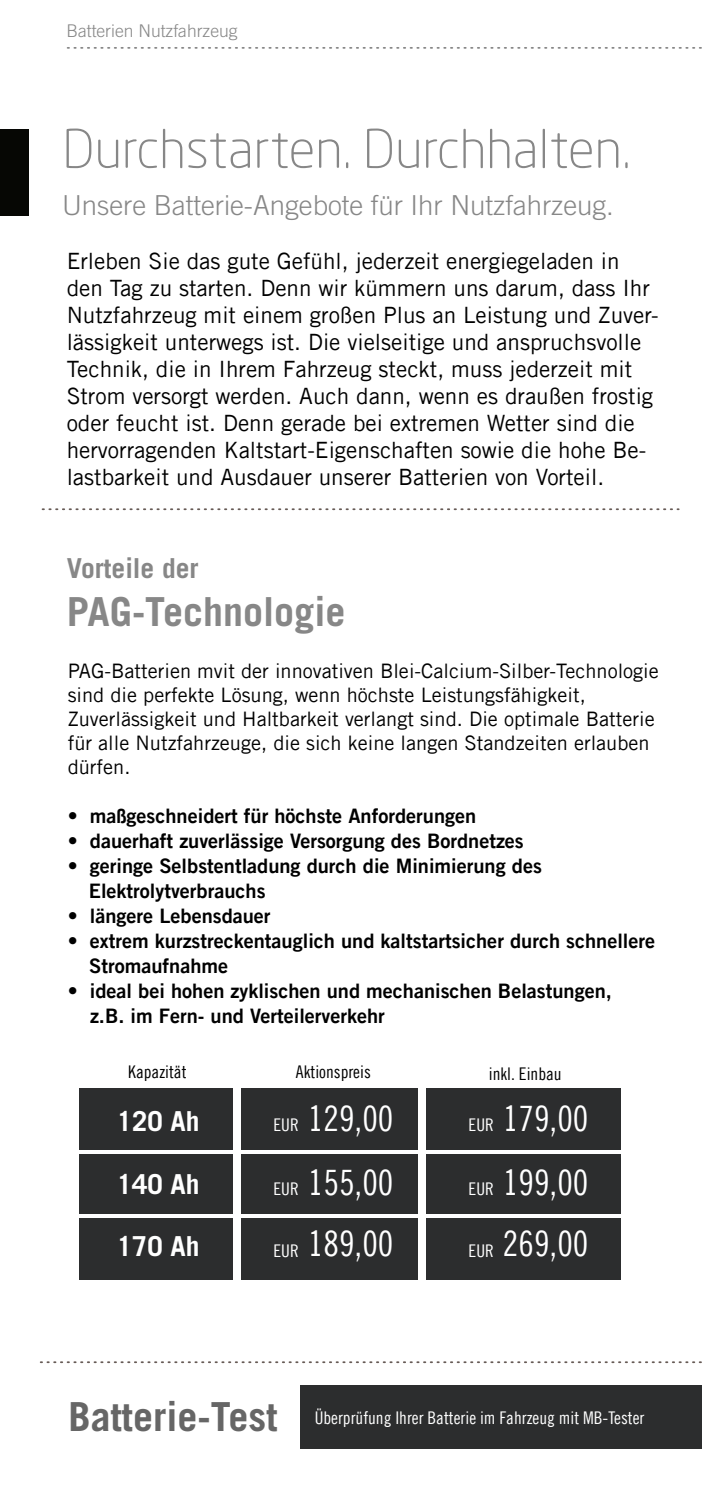
<style>
.page{position:relative;width:702px;height:1489px;background:#fff}
.page>*{position:absolute;margin:0;border:0;box-sizing:border-box;transform-origin:0 0}
.t1{font:300 52.5px "Neo Sans Std";color:#878787}
.t2{font:700 40px "Trade Gothic LT";color:#878787}
.t3{font:700 40px "Trade Gothic LT";color:#666}
.t4{font:35px/62.8px "Trade Gothic LT Cond Eighteen";color:#fff;text-align:justify}
.t5{font:300 27.5px "Trade Gothic LT";color:#878787}
.t6{font:700 27.5px "Trade Gothic LT";color:#fff}
.t7{font:700 27.5px "Trade Gothic LT";color:#878787}
.t8{font:22.5px/27px "Trade Gothic LT Std";color:#000}
.t9{font:20px/25px "Trade Gothic LT Bold Two";color:#000}
.t10{font:20px/24px "Trade Gothic LT Std";color:#000}
.t11{font:17.5px "Trade Gothic LT Cond Eighteen";color:#fff}
.t12{font:17.5px "Trade Gothic LT Cond Eighteen";color:#000}
.t13{font:300 17.5px "Trade Gothic LT";color:#878787}
</style>
<div class="page">
<div style="left:79px;top:1151px;width:541px;height:64px;background:#2c2d2e"></div>
<svg style="left:68px;top:47px;width:633px;height:2px"></svg>
<div style="left:0;top:129px;width:28px;height:86px;background:#060704"></div>
<svg style="left:41px;top:1361px;width:660px;height:1px"></svg>
<div style="left:300px;top:1385px;width:402px;height:63px;background:#2c2d2e"></div>
<div style="left:79px;top:1088px;width:541px;height:63px;background:#2c2d2e"></div>
<div style="left:79px;top:1215px;width:541px;height:64px;background:#2c2d2e"></div>
<div style="left:418px;top:1081px;width:7px;height:199px;background:#fff"></div>
<div style="left:233px;top:1081px;width:7px;height:199px;background:#fff"></div>
<svg style="left:43px;top:508px;width:635px;height:2px"></svg>
<hr style="left:76px;top:1214px;width:550px;height:3px;background:#fff">
<hr style="left:76px;top:1150px;width:550px;height:3px;background:#fff">
<p class="t13" style="left:66px;top:20px;width:173px">Batterien Nutzfahrzeug</p>
<h1 class="t1" style="left:62px;top:117px;width:570px">Durchstarten. Durchhalten.</h1>
<p class="t5" style="left:62px;top:188px;width:553px">Unsere Batterie-Angebote für Ihr Nutzfahrzeug.</p>
<p class="t8" style="left:67px;top:247px;width:593px">Erleben Sie das gute Gefühl, jederzeit energiegeladen in den Tag zu starten. Denn wir kümmern uns darum, dass Ihr Nutzfahrzeug mit einem großen Plus an Leistung und Zuver&shy;lässigkeit unterwegs ist. Die vielseitige und anspruchsvolle Technik, die in Ihrem Fahrzeug steckt, muss jederzeit mit Strom versorgt werden. Auch dann, wenn es draußen frostig oder feucht ist. Denn gerade bei extremen Wetter sind die hervorragenden Kaltstart-Eigenschaften sowie die hohe Be&shy;lastbarkeit und Ausdauer unserer Batterien von Vorteil.</p>
<p class="t7" style="left:67px;top:551px;width:133px">Vorteile der</p>
<h2 class="t2" style="left:67px;top:586px;width:280px">PAG-Technologie</h2>
<p class="t10" style="left:68px;top:658px;width:592px">PAG-Batterien mvit der innovativen Blei-Calcium-Silber-Technologie sind die perfekte Lösung, wenn höchste Leistungsfähigkeit, Zuverlässigkeit und Haltbarkeit verlangt sind. Die optimale Batterie für alle Nutzfahrzeuge, die sich keine langen Standzeiten erlauben dürfen.</p>
<p class="t9" style="left:68px;top:802px;width:410px">• maßgeschneidert für höchste Anforderungen</p>
<p class="t9" style="left:68px;top:827px;width:457px">• dauerhaft zuverlässige Versorgung des Bordnetzes</p>
<p class="t9" style="left:89px;top:852px;width:454px;text-indent:-21px">• geringe Selbstentladung durch die Minimierung des<br>Elektrolytverbrauchs</p>
<p class="t9" style="left:68px;top:902px;width:204px">• längere Lebensdauer</p>
<p class="t9" style="left:89px;top:927px;width:567px;text-indent:-21px">• extrem kurzstreckentauglich und kaltstartsicher durch schnellere<br>Stromaufnahme</p>
<p class="t9" style="left:90px;top:977px;width:523px;text-indent:-22px">• ideal bei hohen zyklischen und mechanischen Belastungen, z.B. im Fern- und Verteilerverkehr</p>
<p class="t12" style="left:128px;top:1061px;width:60px">Kapazität</p>
<p class="t12" style="left:296px;top:1061px;width:76px">Aktionspreis</p>
<p class="t12" style="left:489px;top:1063px;width:74px">inkl. Einbau</p>
<p class="t6" style="left:117px;top:1104px;width:84px">120 Ah</p>
<h3 class="t4" style="left:308px;top:1086px;width:87px">129,00<br>155,00<br>189,00</h3>
<h3 class="t4" style="left:503px;top:1086px;width:87px">179,00<br>199,00<br>269,00</h3>
<p class="t11" style="left:273px;top:1114px;width:27px">EUR</p>
<p class="t11" style="left:468px;top:1114px;width:27px">EUR</p>
<p class="t6" style="left:117px;top:1167px;width:84px">140 Ah</p>
<p class="t11" style="left:273px;top:1177px;width:27px">EUR</p>
<p class="t11" style="left:468px;top:1178px;width:27px">EUR</p>
<p class="t6" style="left:117px;top:1229px;width:84px">170 Ah</p>
<p class="t11" style="left:273px;top:1239px;width:27px">EUR</p>
<p class="t11" style="left:468px;top:1239px;width:27px">EUR</p>
<h2 class="t3" style="left:68px;top:1391px;width:210px">Batterie-Test</h2>
<p class="t11" style="left:315px;top:1406px;width:331px">Überprüfung Ihrer Batterie im Fahrzeug mit MB-Tester</p>
</div>
